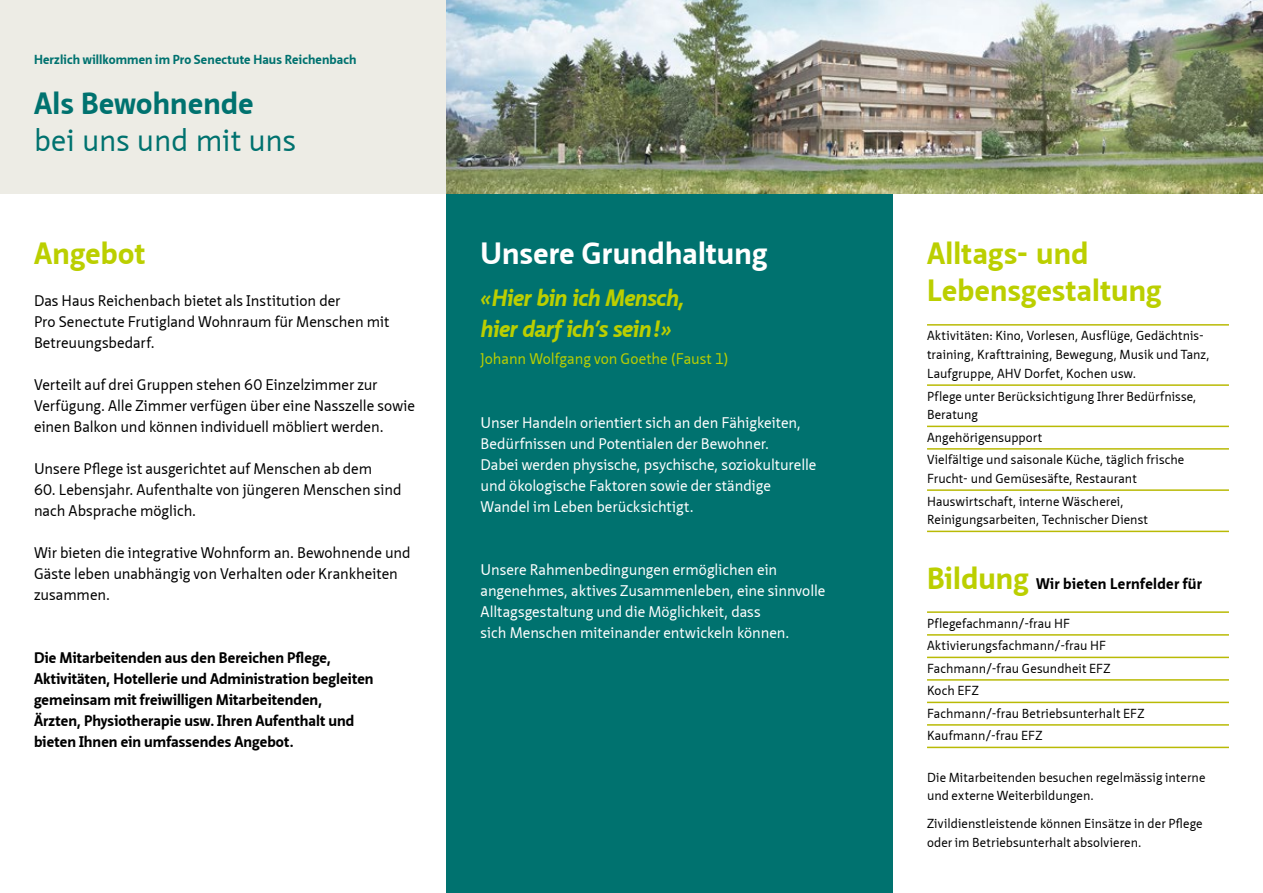
<style>
.page{position:relative;width:1263px;height:893px;background:#fff}
.page>*{position:absolute;margin:0;border:0;box-sizing:border-box;transform-origin:0 0}
.t1{font:700 30px/37.5px "Neue Sans Pro";letter-spacing:.01em;color:#bbcf00}
.t2{font:700 30px "Neue Sans Pro";letter-spacing:.005em;color:#fff}
.t3{font:30px "Neue Sans Pro";color:#00726f}
.t4{font:700 30px "Neue Sans Pro";letter-spacing:.01em;color:#00726f}
.t5{font:italic 700 22.5px/31.5px "Neue Sans Pro";letter-spacing:-.01em;color:#bbcf00}
.t6{font:15px/21px "Neue Sans Pro";letter-spacing:-.005em;color:#000}
.t7{font:15px/21px "Neue Sans Pro";letter-spacing:-.005em;color:#fff}
.t8{font:700 15px/21px "Neue Sans Pro";letter-spacing:.005em;color:#000}
.t9{font:15px "Neue Sans Pro";letter-spacing:-.005em;color:#bbcf00}
.t10{font:12.75px/22.5px "Neue Sans Pro";letter-spacing:.005em;color:#000}
.t11{font:700 12.75px "Neue Sans Pro";letter-spacing:.01em;color:#00726f}
.s1{font-size:30px;color:#bbcf00}
</style>
<div class="page">
<hr style="left:927px;top:324px;width:302px;height:2px;background:#b9ba05">
<hr style="left:927px;top:384px;width:302px;height:2px;background:#b9ba05">
<hr style="left:927px;top:426px;width:302px;height:1px;background:#b9ba05">
<hr style="left:927px;top:448px;width:302px;height:2px;background:#b9ba05">
<hr style="left:927px;top:489px;width:302px;height:2px;background:#b9ba05">
<hr style="left:927px;top:531px;width:302px;height:1px;background:#b9ba05">
<hr style="left:927px;top:611px;width:302px;height:2px;background:#b9ba05">
<hr style="left:927px;top:634px;width:302px;height:2px;background:#b9ba05">
<hr style="left:927px;top:657px;width:302px;height:1px;background:#b9ba05">
<hr style="left:927px;top:679px;width:302px;height:2px;background:#b9ba05">
<hr style="left:927px;top:702px;width:302px;height:1px;background:#b9ba05">
<hr style="left:927px;top:724px;width:302px;height:2px;background:#b9ba05">
<hr style="left:927px;top:747px;width:302px;height:1px;background:#b9ba05">
<div style="left:446px;top:193px;width:447px;height:700px;background:#00726f"></div>
<div style="left:0;top:0;width:446px;height:193px;background:#edece5"></div>
<img style="left:446px;top:0;width:817px;height:193px">
<p class="t11" style="left:34px;top:52px;width:324px">Herzlich willkommen im Pro Senectute Haus Reichenbach</p>
<h1 class="t4" style="left:34px;top:84px;width:221px">Als Bewohnende</h1>
<h1 class="t3" style="left:34px;top:121px;width:264px">bei uns und mit uns</h1>
<h1 class="t1" style="left:34px;top:234px;width:113px">Angebot</h1>
<p class="t6" style="left:34px;top:290px;width:357px">Das Haus Reichenbach bietet als Institution der<br>Pro Senectute Frutigland Wohnraum für Menschen mit<br>Betreuungsbedarf.</p>
<p class="t6" style="left:34px;top:374px;width:383px">Verteilt auf drei Gruppen stehen 60 Einzelzimmer zur<br>Verfügung. Alle Zimmer verfügen über eine Nasszelle sowie einen Balkon und können individuell möbliert werden.</p>
<p class="t6" style="left:34px;top:458px;width:340px">Unsere Pflege ist ausgerichtet auf Menschen ab dem</p>
<p class="t6" style="left:34px;top:479px;width:369px">60. Lebensjahr. Aufenthalte von jüngeren Menschen sind nach Absprache möglich.</p>
<p class="t6" style="left:34px;top:542px;width:378px">Wir bieten die integrative Wohnform an. Bewohnende und<br>Gäste leben unabhängig von Verhalten oder Krankheiten zusammen.</p>
<p class="t8" style="left:34px;top:647px;width:341px">Die Mitarbeitenden aus den Bereichen Pflege, Aktivitäten, Hotellerie und Administration begleiten gemeinsam mit freiwilligen Mitarbeitenden,<br>Ärzten, Physiotherapie usw. Ihren Aufenthalt und bieten Ihnen ein umfassendes Angebot.</p>
<h1 class="t2" style="left:480px;top:234px;width:288px">Unsere Grundhaltung</h1>
<h2 class="t5" style="left:480px;top:282px;width:205px">«Hier bin ich Mensch, hier darf ich’s sein !»</h2>
<p class="t9" style="left:480px;top:349px;width:250px">Johann Wolfgang von Goethe (Faust 1)</p>
<p class="t7" style="left:480px;top:411px;width:337px">Unser Handeln orientiert sich an den Fähigkeiten, Bedürfnissen und Potentialen der Bewohner.<br>Dabei werden physische, psychische, soziokulturelle und ökologische Faktoren sowie der ständige Wandel im Leben berücksichtigt.</p>
<p class="t7" style="left:480px;top:558px;width:346px">Unsere Rahmenbedingungen ermöglichen ein angenehmes, aktives Zusammenleben, eine sinnvolle Alltagsgestaltung und die Möglichkeit, dass<br>sich Menschen miteinander entwickeln können.</p>
<h1 class="t1" style="left:927px;top:234px;width:236px">Alltags- und<br>Lebensgestaltung</h1>
<p class="t10" style="left:927px;top:326px;width:284px;line-height:18.8px">Aktivitäten: Kino, Vorlesen, Ausflüge, Gedächtnis&shy;training, Krafttraining, Bewegung, Musik und Tanz,<br>Laufgruppe, AHV Dorfet, Kochen usw.</p>
<p class="t10" style="left:927px;top:386px;width:271px;line-height:18.8px">Pflege unter Berücksichtigung Ihrer Bedürfnisse,<br>Beratung</p>
<p class="t10" style="left:927px;top:426px;width:259px">Angehörigensupport<br>Vielfältige und saisonale Küche, täglich frische</p>
<p class="t10" style="left:927px;top:467px;width:211px">Frucht- und Gemüsesäfte, Restaurant<br>Hauswirtschaft, interne Wäscherei,</p>
<p class="t10" style="left:927px;top:508px;width:222px">Reinigungsarbeiten, Technischer Dienst</p>
<p class="t8" style="left:927px;top:573px;width:276px"><span class="s1">Bildung</span> Wir bieten Lernfelder für</p>
<p class="t10" style="left:927px;top:612px;width:219px">Pflegefachmann/-frau HF<br>Aktivierungsfachmann/-frau HF<br>Fachmann/-frau Gesundheit EFZ<br>Koch EFZ<br>Fachmann/-frau Betriebsunterhalt EFZ<br>Kaufmann/-frau EFZ</p>
<p class="t10" style="left:927px;top:767px;width:280px;line-height:18.8px">Die Mitarbeitenden besuchen regelmässig interne und externe Weiterbildungen.</p>
<p class="t10" style="left:927px;top:814px;width:277px;line-height:18.8px">Zivildienstleistende können Einsätze in der Pflege oder im Betriebsunterhalt absolvieren.</p>
</div>
